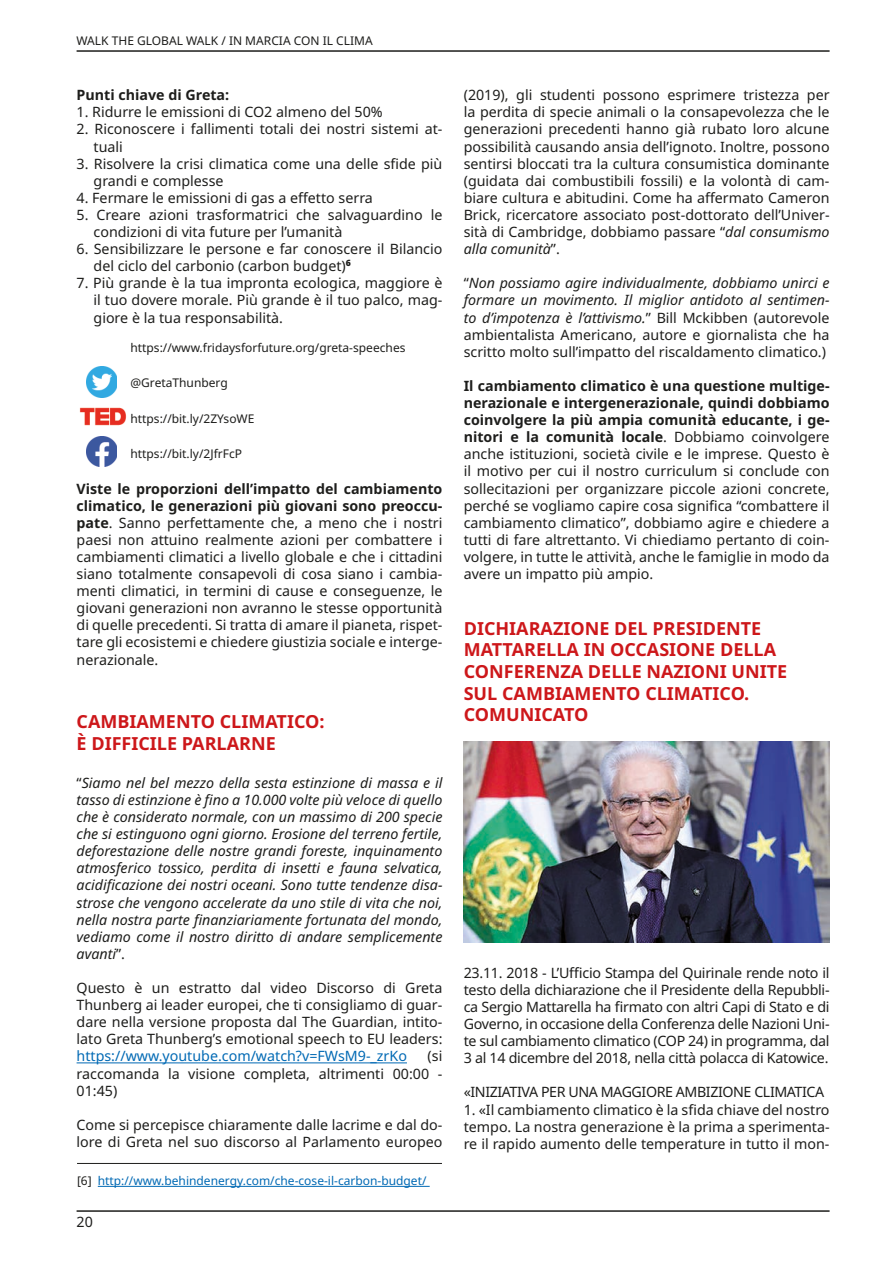
<style>
.page{position:relative;width:893px;height:1263px;background:#fff}
.page>*{position:absolute;margin:0;border:0;box-sizing:border-box;transform-origin:0 0}
.t1{font:700 18px/21.6px "Noto Sans";color:#cd171a}
.t2{font:14.25px/17.1px "Noto Sans";color:#1d1d1b;text-align:justify}
.t3{font:italic 14.25px/17.1px "Noto Sans";color:#1d1d1b;text-align:justify}
.t4{font:14.25px "Noto Sans";color:#0069b4}
.t5{font:14.25px "Noto Sans";letter-spacing:-.03em;color:#1d1d1b}
.t6{font:700 14.25px "Noto Sans";color:#1d1d1b}
.t7{font:12px "Noto Sans";color:#1d1d1b}
.t8{font:12px "Noto Sans";color:#0069b4}
.s1{font-weight:700}
.s2{font-style:normal}
.s3{color:#1d1d1b}
.s4{font-style:italic}
</style>
<div class="page">
<hr style="left:77px;top:50px;width:752px;height:2px;background:#1d1d1b">
<hr style="left:77px;top:1210px;width:752px;height:2px;background:#1d1d1b">
<hr style="left:77px;top:1063px;width:330px;height:1px;background:#0069b4">
<img style="left:86px;top:436px;width:31px;height:30px">
<img style="left:79px;top:408px;width:48px;height:18px">
<img style="left:86px;top:367px;width:31px;height:30px">
<hr style="left:77px;top:1163px;width:365px;height:1px;background:#1d1d1b">
<hr style="left:98px;top:1186px;width:331px;height:1px;background:#0069b4">
<img style="left:463px;top:742px;width:366px;height:200px">
<p class="t7" style="left:77px;top:32px;width:298px">WALK THE GLOBAL WALK / IN MARCIA CON IL CLIMA</p>
<p class="t6" style="left:77px;top:85px;width:154px">Punti chiave di Greta:</p>
<p class="t2" style="left:77px;top:103px;width:307px">1. Ridurre le emissioni di CO2 almeno del 50%</p>
<p class="t2" style="left:94px;top:120px;width:350px;text-indent:-17px">2. Riconoscere i fallimenti totali dei nostri sistemi at&shy;tuali</p>
<p class="t2" style="left:94px;top:155px;width:350px;text-indent:-17px">3. Risolvere la crisi climatica come una delle sfide più grandi e complesse</p>
<p class="t2" style="left:77px;top:189px;width:298px">4. Fermare le emissioni di gas a effetto serra</p>
<p class="t2" style="left:94px;top:206px;width:350px;text-indent:-17px">5. Creare azioni trasformatrici che salvaguardino le condizioni di vita future per l’umanità</p>
<p class="t2" style="left:94px;top:240px;width:350px;text-indent:-17px">6. Sensibilizzare le persone e far conoscere il Bilancio del ciclo del carbonio (carbon budget)<sup>6</sup></p>
<p class="t2" style="left:94px;top:274px;width:350px;text-indent:-17px">7. Più grande è la tua impronta ecologica, maggiore è il tuo dovere morale. Più grande è il tuo palco, mag&shy;giore è la tua responsabilità.</p>
<p class="t7" style="left:130px;top:339px;width:276px">https://www.fridaysforfuture.org/greta-speeches</p>
<p class="t7" style="left:130px;top:375px;width:99px">@GretaThunberg</p>
<p class="t7" style="left:130px;top:410px;width:125px">https://bit.ly/2ZYsoWE</p>
<p class="t7" style="left:130px;top:445px;width:113px">https://bit.ly/2JfrFcP</p>
<p class="t2" style="left:77px;top:480px;width:367px"><span class="s1">Viste le proporzioni dell’impatto del cambiamento climatico, le generazioni più giovani sono preoccu&shy;pate</span>. Sanno perfettamente che, a meno che i nostri paesi non attuino realmente azioni per combattere i cambiamenti climatici a livello globale e che i cittadini siano totalmente consapevoli di cosa siano i cambia&shy;menti climatici, in termini di cause e conseguenze, le giovani generazioni non avranno le stesse opportunità di quelle precedenti. Si tratta di amare il pianeta, rispet&shy;tare gli ecosistemi e chiedere giustizia sociale e interge&shy;nerazionale.</p>
<p class="t1" style="left:77px;top:711px;width:249px">CAMBIAMENTO CLIMATICO:<br>È DIFFICILE PARLARNE</p>
<p class="t3" style="left:77px;top:774px;width:367px"><span class="s2">“</span>Siamo nel bel mezzo della sesta estinzione di massa e il tasso di estinzione è fino a 10.000 volte più veloce di quello che è considerato normale, con un massimo di 200 specie che si estinguono ogni giorno. Erosione del terreno fertile, deforestazione delle nostre grandi foreste, inquinamento atmosferico tossico, perdita di insetti e fauna selvatica, acidificazione dei nostri oceani. Sono tutte tendenze disa&shy;strose che vengono accelerate da uno stile di vita che noi, nella nostra parte finanziariamente fortunata del mondo, vediamo come il nostro diritto di andare semplicemente avanti<span class="s2">”.</span></p>
<p class="t2" style="left:77px;top:980px;width:367px">Questo è un estratto dal video Discorso di Greta Thunberg ai leader europei, che ti consigliamo di guar&shy;dare nella versione proposta dal The Guardian, intito&shy;lato Greta Thunberg’s emotional speech to EU leaders:</p>
<p class="t4" style="left:77px;top:1046px;width:332px">https://www.youtube.com/watch?v=FWsM9-_zrKo</p>
<p class="t2" style="left:77px;top:1048px;width:367px;text-indent:351px">(si raccomanda la visione completa, altrimenti 00:00 - 01:45)</p>
<p class="t2" style="left:77px;top:1116px;width:367px">Come si percepisce chiaramente dalle lacrime e dal do&shy;lore di Greta nel suo discorso al Parlamento europeo</p>
<p class="t8" style="left:77px;top:1172px;width:351px"><span class="s3">[6]</span> http://www.behindenergy.com/che-cose-il-carbon-budget/</p>
<p class="t2" style="left:77px;top:1213px;width:18px">20</p>
<p class="t2" style="left:463px;top:87px;width:367px">(2019), gli studenti possono esprimere tristezza per la perdita di specie animali o la consapevolezza che le generazioni precedenti hanno già rubato loro alcune possibilità causando ansia dell’ignoto. Inoltre, possono sentirsi bloccati tra la cultura consumistica dominante (guidata dai combustibili fossili) e la volontà di cam&shy;biare cultura e abitudini. Come ha affermato Cameron Brick, ricercatore associato post-dottorato dell’Univer&shy;sità di Cambridge, dobbiamo passare “<span class="s4">dal consumismo alla comunità</span>”.</p>
<p class="t2" style="left:463px;top:275px;width:367px">“<span class="s4">Non possiamo agire individualmente, dobbiamo unirci e formare un movimento. Il miglior antidoto al sentimen&shy;to d’impotenza è l’attivismo.</span>” Bill Mckibben (autorevole ambientalista Americano, autore e giornalista che ha scritto molto sull’impatto del riscaldamento climatico.)</p>
<p class="t2" style="left:463px;top:378px;width:367px"><span class="s1">Il cambiamento climatico è una questione multige&shy;nerazionale e intergenerazionale, quindi dobbiamo coinvolgere la più ampia comunità educante, i ge&shy;nitori e la comunità locale</span>. Dobbiamo coinvolgere anche istituzioni, società civile e le imprese. Questo è il motivo per cui il nostro curriculum si conclude con sollecitazioni per organizzare piccole azioni concrete, perché se vogliamo capire cosa significa “combattere il cambiamento climatico”, dobbiamo agire e chiedere a tutti di fare altrettanto. Vi chiediamo pertanto di coin&shy;volgere, in tutte le attività, anche le famiglie in modo da avere un impatto più ampio.</p>
<p class="t1" style="left:463px;top:618px;width:325px">DICHIARAZIONE DEL PRESIDENTE<br>MATTARELLA IN OCCASIONE DELLA<br>CONFERENZA DELLE NAZIONI UNITE<br>SUL CAMBIAMENTO CLIMATICO.<br>COMUNICATO</p>
<p class="t2" style="left:463px;top:964px;width:367px">23.11. 2018 - L’Ufficio Stampa del Quirinale rende noto il testo della dichiarazione che il Presidente della Repubbli&shy;ca Sergio Mattarella ha firmato con altri Capi di Stato e di Governo, in occasione della Conferenza delle Nazioni Uni&shy;te sul cambiamento climatico (COP 24) in programma, dal 3 al 14 dicembre del 2018, nella città polacca di Katowice.</p>
<p class="t5" style="left:463px;top:1082px;width:362px">«INIZIATIVA PER UNA MAGGIORE AMBIZIONE CLIMATICA</p>
<p class="t2" style="left:463px;top:1100px;width:367px">1. «Il cambiamento climatico è la sfida chiave del nostro tempo. La nostra generazione è la prima a sperimenta&shy;re il rapido aumento delle temperature in tutto il mon-</p>
</div>
